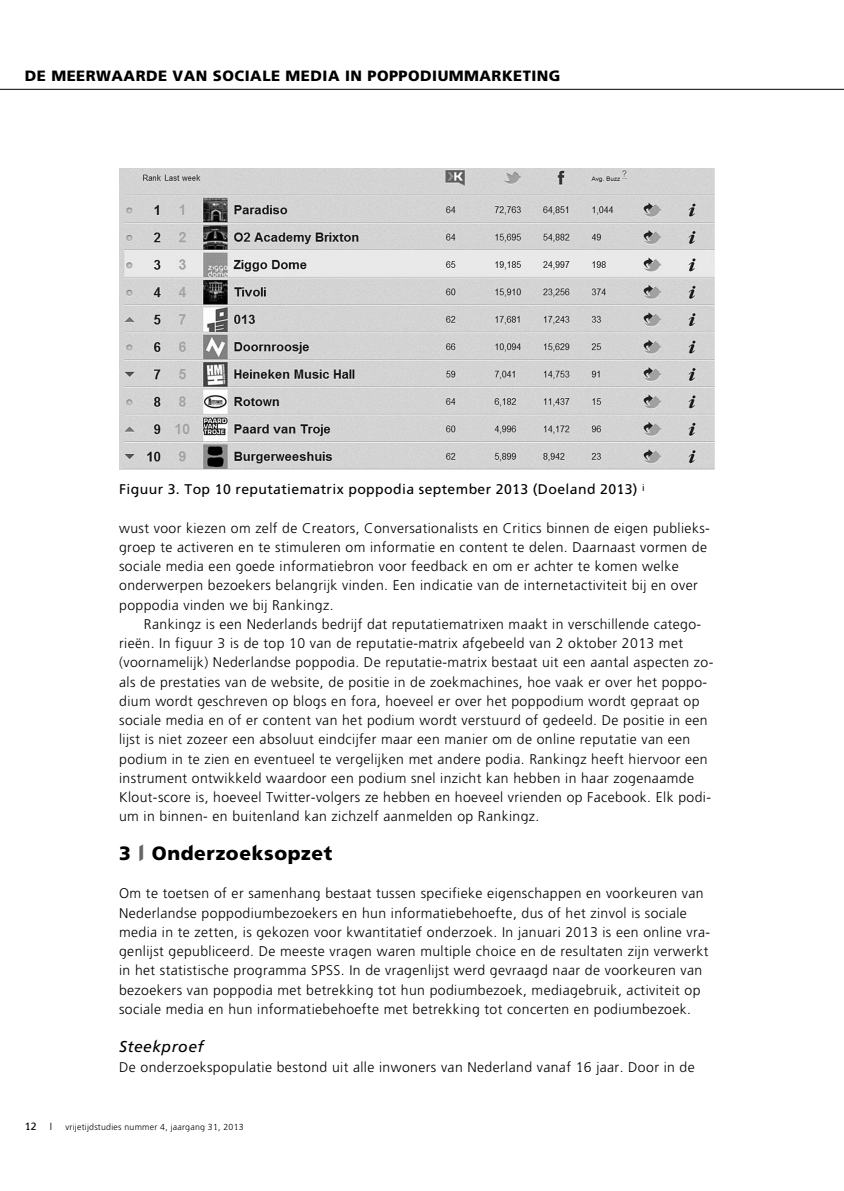
<style>
.page{position:relative;width:844px;height:1191px;background:#fff}
.page>*{position:absolute;margin:0;border:0;box-sizing:border-box;transform-origin:0 0}
.t1{font:900 19.25px "Freeway";letter-spacing:.03em;color:#000}
.t2{font:italic 15.75px "Freeway Roman";letter-spacing:.03em;color:#000}
.t3{font:900 14.88px "Freeway";letter-spacing:.03em;color:#000}
.t4{font:300 14px/19.2px "Freeway";letter-spacing:.03em;color:#000}
.t5{font:14px "Freeway Roman 1";letter-spacing:.03em;color:#000}
.t6{font:10.5px "Freeway Roman 1";color:#000}
.t7{font:300 10.5px "Freeway";color:#000}
.t8{font:300 8.75px "Freeway";letter-spacing:.03em;color:#000}
.s1{color:#666}
</style>
<div class="page">
<hr style="left:0;top:89px;width:843px;height:1px;background:#000">
<img style="left:119px;top:169px;width:595px;height:301px">
<p class="t3" style="left:25px;top:68px;width:537px">DE MEERWAARDE VAN SOCIALE MEDIA IN POPPODIUMMARKETING</p>
<p class="t5" style="left:119px;top:481px;width:527px">Figuur 3. Top 10 reputatiematrix poppodia september 2013 (Doeland 2013) <sup>i</sup></p>
<p class="t4" style="left:119px;top:518px;width:592px">wust voor kiezen om zelf de Creators, Conversationalists en Critics binnen de eigen publieks&shy;groep te activeren en te stimuleren om informatie en content te delen. Daarnaast vormen de sociale media een goede informatiebron voor feedback en om er achter te komen welke onderwerpen bezoekers belangrijk vinden. Een indicatie van de internetactiviteit bij en over poppodia vinden we bij Rankingz.</p>
<p class="t4" style="left:119px;top:614px;width:595px;text-indent:25px">Rankingz is een Nederlands bedrijf dat reputatiematrixen maakt in verschillende catego&shy;rieën. In figuur 3 is de top 10 van de reputatie-matrix afgebeeld van 2 oktober 2013 met (voornamelijk) Nederlandse poppodia. De reputatie-matrix bestaat uit een aantal aspecten zo&shy;als de prestaties van de website, de positie in de zoekmachines, hoe vaak er over het poppo&shy;dium wordt geschreven op blogs en fora, hoeveel er over het poppodium wordt gepraat op sociale media en of er content van het podium wordt verstuurd of gedeeld. De positie in een lijst is niet zozeer een absoluut eindcijfer maar een manier om de online reputatie van een podium in te zien en eventueel te vergelijken met andere podia. Rankingz heeft hiervoor een instrument ontwikkeld waardoor een podium snel inzicht kan hebben in haar zogenaamde Klout-score is, hoeveel Twitter-volgers ze hebben en hoeveel vrienden op Facebook. Elk podi&shy;um in binnen- en buitenland kan zichzelf aanmelden op Rankingz.</p>
<h1 class="t1" style="left:119px;top:842px;width:215px">3 <span class="s1">|</span> Onderzoeksopzet</h1>
<p class="t4" style="left:119px;top:884px;width:592px">Om te toetsen of er samenhang bestaat tussen specifieke eigenschappen en voorkeuren van Nederlandse poppodiumbezoekers en hun informatiebehoefte, dus of het zinvol is sociale media in te zetten, is gekozen voor kwantitatief onderzoek. In januari 2013 is een online vra&shy;genlijst gepubliceerd. De meeste vragen waren multiple choice en de resultaten zijn verwerkt in het statistische programma SPSS. In de vragenlijst werd gevraagd naar de voorkeuren van bezoekers van poppodia met betrekking tot hun podiumbezoek, mediagebruik, activiteit op sociale media en hun informatiebehoefte met betrekking tot concerten en podiumbezoek.</p>
<p class="t2" style="left:119px;top:1037px;width:86px">Steekproef</p>
<p class="t4" style="left:119px;top:1057px;width:577px">De onderzoekspopulatie bestond uit alle inwoners van Nederland vanaf 16 jaar. Door in de</p>
<p class="t6" style="left:25px;top:1119px;width:13px">12</p>
<p class="t7" style="left:50px;top:1119px;width:4px">I</p>
<p class="t8" style="left:65px;top:1121px;width:180px">vrijetijdstudies nummer 4, jaargang 31, 2013</p>
</div>
